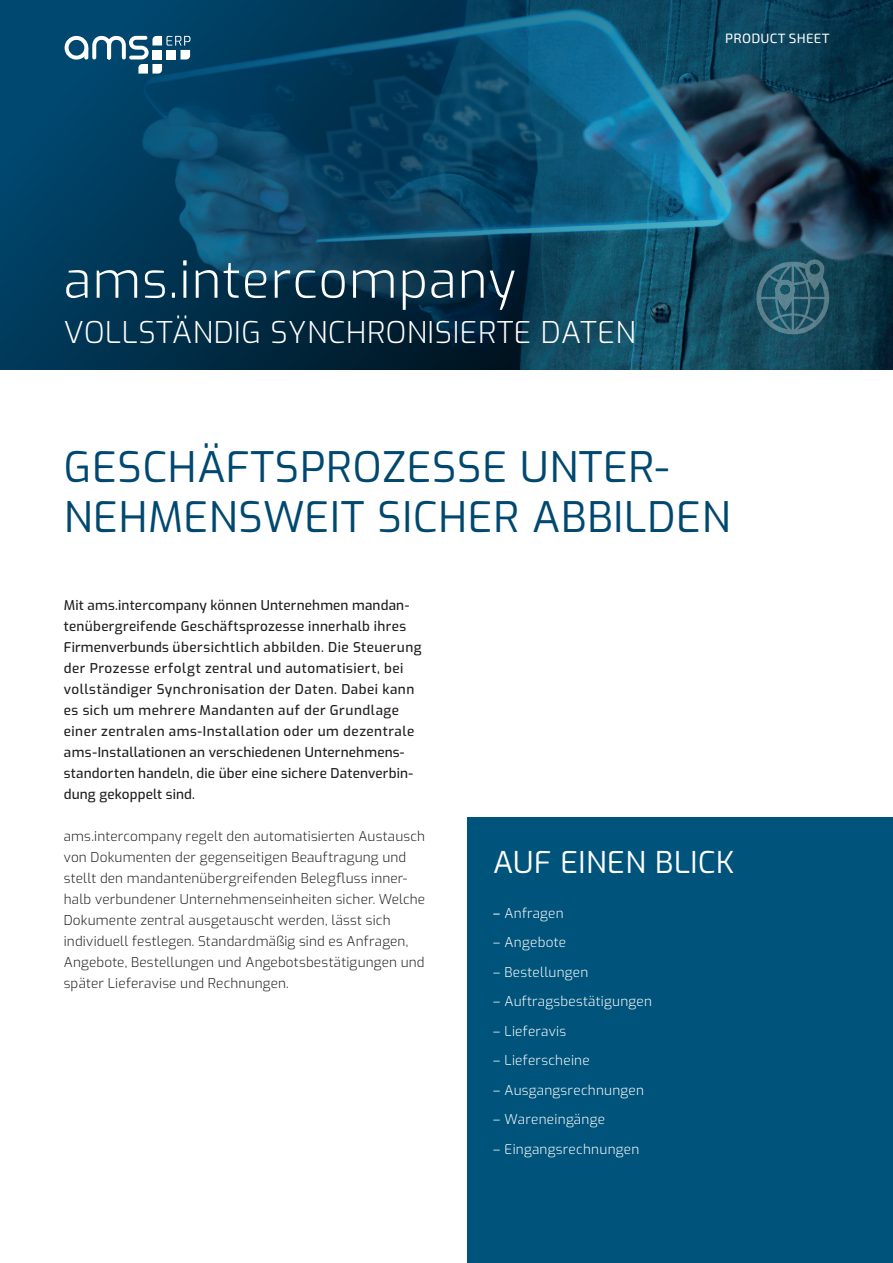
<style>
.page{position:relative;width:893px;height:1263px;background:#fff}
.page>*{position:absolute;margin:0;border:0;box-sizing:border-box;transform-origin:0 0}
.t1{font:300 51px "Exo";letter-spacing:.02em;color:#fff}
.t2{font:42px/49.5px "Exo";letter-spacing:.02em;color:#004870}
.t3{font:300 30px "Exo";letter-spacing:.02em;color:#fff}
.t4{font:30px "Exo";letter-spacing:.02em;color:#fff}
.t5{font:500 13.5px/21px "Exo";letter-spacing:.03em;color:#231f20}
.t6{font:300 13.5px/21px "Exo";letter-spacing:.015em;color:#231f20}
.t7{font:300 13.5px "Exo";letter-spacing:.02em;color:#fff}
.t8{font:13.5px "Exo 2";letter-spacing:.02em;color:#fff}
.s1{font-weight:400}
</style>
<div class="page">
<svg style="left:0;top:0;width:893px;height:370px;background:#0b4360"></svg>
<div style="left:468px;top:817px;width:425px;height:446px;background:#00537b"></div>
<div style="left:65px;top:36px;width:23px;height:24px;border:4px solid #fff;border-radius:50%"></div>
<svg style="left:84px;top:34px;width:107px;height:40px"></svg>
<svg style="left:756px;top:258px;width:73px;height:76px;background:#154b5d"></svg>
<h1 class="t1" style="left:64px;top:242px;width:453px">ams.intercompany</h1>
<h3 class="t3" style="left:64px;top:310px;width:573px">VOLLSTÄNDIG SYNCHRONISIERTE DATEN</h3>
<p class="t8" style="left:725px;top:29px;width:106px">PRODUCT SHEET</p>
<h2 class="t2" style="left:64px;top:440px;width:668px">GESCHÄFTSPROZESSE UNTER-<br>NEHMENSWEIT SICHER ABBILDEN</h2>
<p class="t5" style="left:64px;top:594px;width:359px">Mit ams.intercompany können Unternehmen mandan&shy;tenübergreifende Geschäftsprozesse innerhalb ihres Firmenverbunds übersichtlich abbilden. Die Steuerung der Prozesse erfolgt zentral und automatisiert, bei vollständiger Synchronisation der Daten. Dabei kann es sich um mehrere Mandanten auf der Grundlage einer zentralen ams-Installation oder um dezentrale ams-Installationen an verschiedenen Unternehmens&shy;standorten handeln, die über eine sichere Datenverbin&shy;dung gekoppelt sind.</p>
<p class="t6" style="left:64px;top:825px;width:363px">ams.intercompany regelt den automatisierten Austausch von Dokumenten der gegenseitigen Beauftragung und stellt den mandantenübergreifenden Belegfluss inner&shy;halb verbundener Unternehmenseinheiten sicher. Welche Dokumente zentral ausgetauscht werden, lässt sich individuell festlegen. Standardmäßig sind es Anfragen, Angebote, Bestellungen und Angebotsbestätigungen und später Lieferavise und Rechnungen.</p>
<h3 class="t4" style="left:493px;top:840px;width:243px">AUF EINEN BLICK</h3>
<p class="t7" style="left:493px;top:903px;width:72px"><span class="s1">–</span> Anfragen</p>
<p class="t7" style="left:493px;top:932px;width:74px">– Angebote</p>
<p class="t7" style="left:493px;top:962px;width:97px">– Bestellungen</p>
<p class="t7" style="left:493px;top:991px;width:160px">– Auftragsbestätigungen</p>
<p class="t7" style="left:493px;top:1021px;width:74px">– Lieferavis</p>
<p class="t7" style="left:493px;top:1050px;width:98px">– Lieferscheine</p>
<p class="t7" style="left:493px;top:1080px;width:152px">– Ausgangsrechnungen</p>
<p class="t7" style="left:493px;top:1109px;width:113px">– Wareneingänge</p>
<p class="t7" style="left:493px;top:1139px;width:148px">– Eingangsrechnungen</p>
</div>
